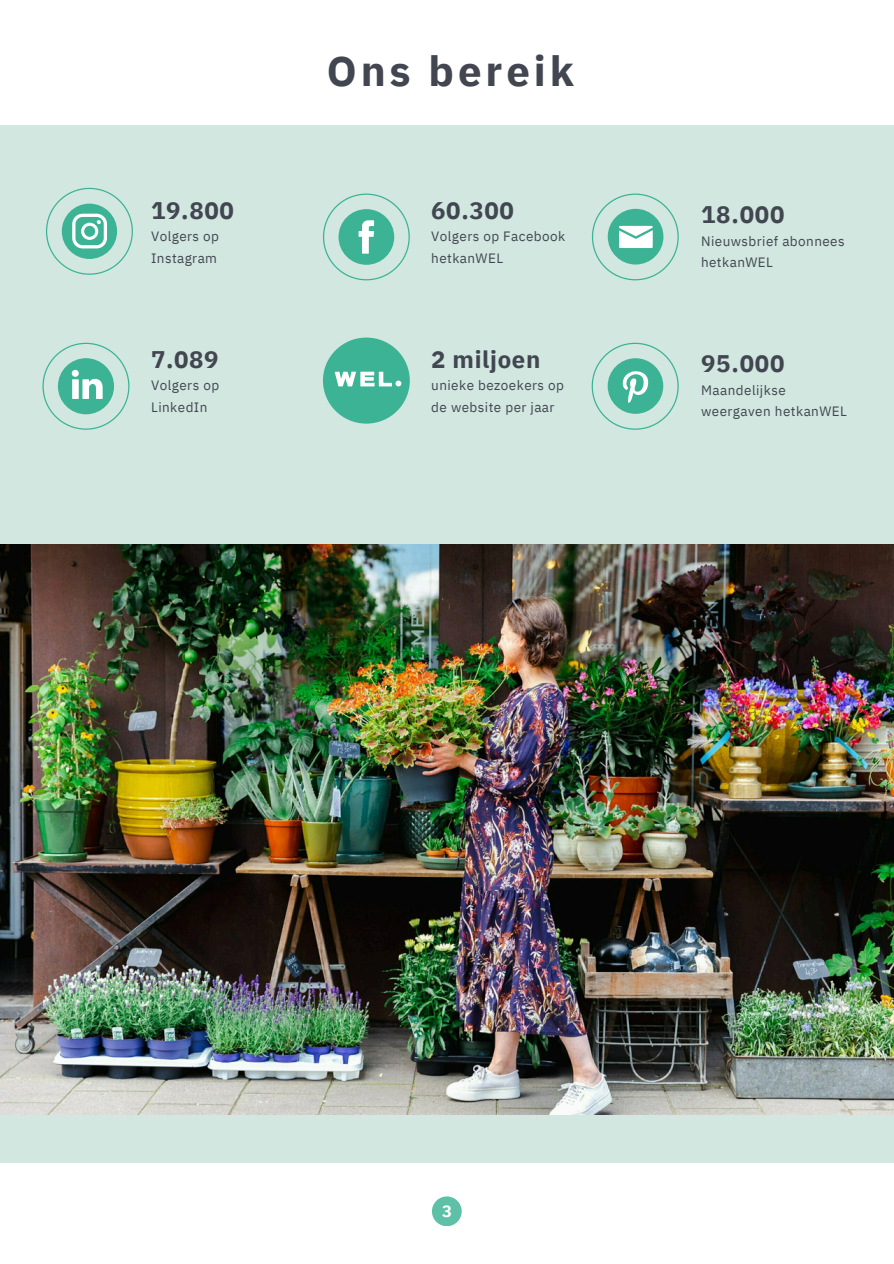
<style>
.page{position:relative;width:894px;height:1264px;background:#fff}
.page>*{position:absolute;margin:0;border:0;box-sizing:border-box;transform-origin:0 0}
.t1{font:700 42px "IBM Plex Sans";letter-spacing:.095em;color:#424651}
.t2{font:700 24px "IBM Plex Sans";letter-spacing:.025em;color:#424651}
.t3{font:700 16.5px "IBM Plex Sans";color:#fff}
.t4{font:13.5px/21.3px "IBM Plex Sans";letter-spacing:.03em;color:#424651}
</style>
<div class="page">
<div style="left:0;top:125px;width:893px;height:1037px;background:#d1e7df"></div>
<div style="left:432px;top:1196px;width:29px;height:30px;background:#5dc0a7;border-radius:50%"></div>
<svg style="left:42px;top:343px;width:87px;height:87px"></svg>
<svg style="left:46px;top:188px;width:87px;height:87px"></svg>
<svg style="left:323px;top:193px;width:86px;height:87px"></svg>
<div style="left:323px;top:337px;width:86px;height:86px;background:#3bb394;border-radius:50%"></div>
<svg style="left:334px;top:371px;width:67px;height:15px"></svg>
<svg style="left:591px;top:193px;width:87px;height:87px"></svg>
<svg style="left:591px;top:343px;width:87px;height:87px"></svg>
<img style="left:0;top:545px;width:893px;height:569px">
<p class="t2" style="left:151px;top:194px;width:84px">19.800</p>
<p class="t4" style="left:151px;top:225px;width:69px">Volgers op<br>Instagram</p>
<p class="t2" style="left:151px;top:343px;width:69px">7.089</p>
<p class="t4" style="left:151px;top:375px;width:69px">Volgers op<br>LinkedIn</p>
<p class="t1" style="left:326px;top:43px;width:249px">Ons bereik</p>
<p class="t2" style="left:431px;top:194px;width:84px">60.300</p>
<p class="t4" style="left:431px;top:225px;width:135px">Volgers op Facebook hetkanWEL</p>
<p class="t2" style="left:431px;top:343px;width:111px">2 miljoen</p>
<p class="t4" style="left:431px;top:375px;width:134px">unieke bezoekers op de website per jaar</p>
<p class="t2" style="left:700px;top:198px;width:85px">18.000</p>
<p class="t4" style="left:700px;top:230px;width:145px">Nieuwsbrief abonnees hetkanWEL</p>
<p class="t2" style="left:700px;top:348px;width:85px">95.000</p>
<p class="t4" style="left:700px;top:379px;width:147px">Maandelijkse weergaven hetkanWEL</p>
<h1 class="t3" style="left:442px;top:1199px;width:11px">3</h1>
</div>
